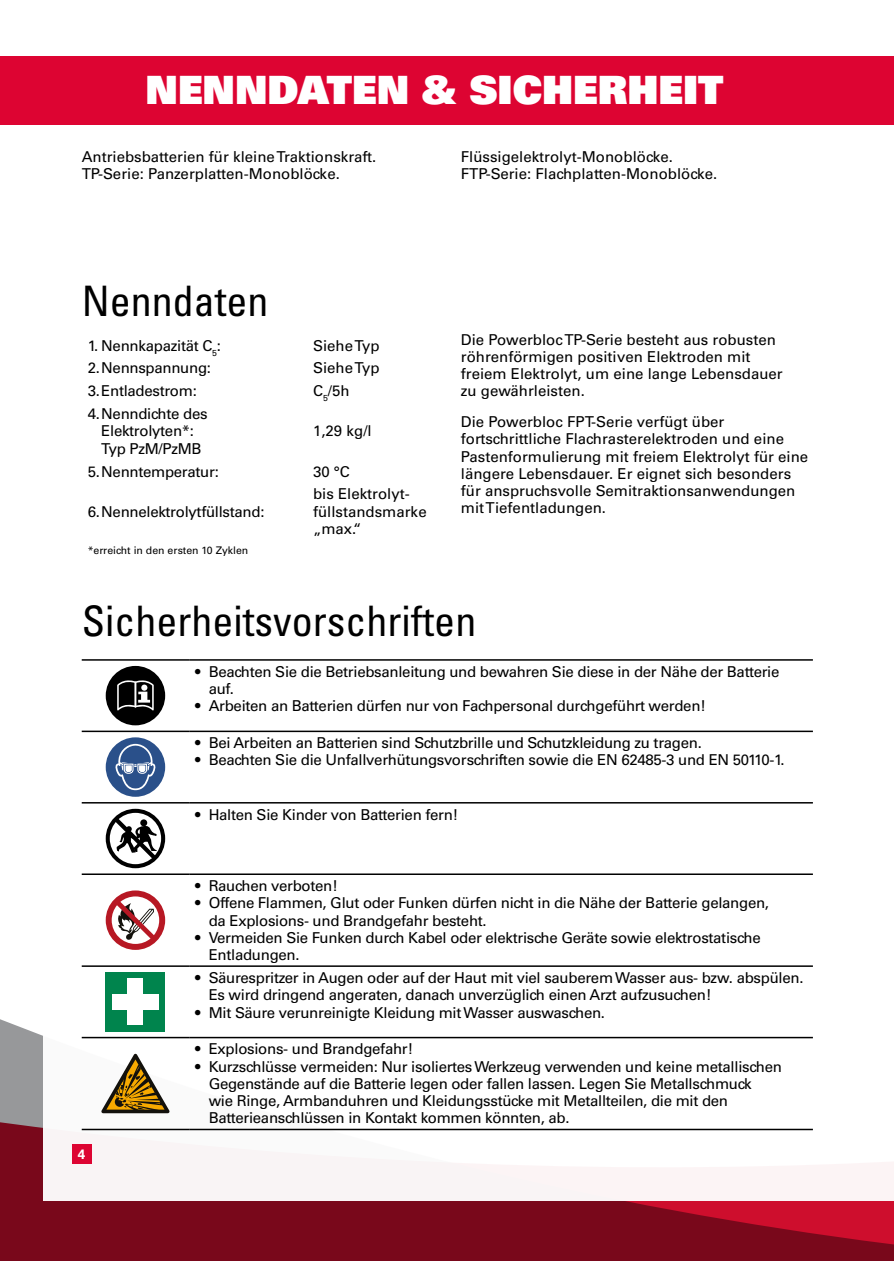
<style>
.page{position:relative;width:894px;height:1261px;background:#fff}
.page>*{position:absolute;margin:0;border:0;box-sizing:border-box;transform-origin:0 0}
.t1{font:condensed 42px "Univers LT Std";color:#000}
.t2{font:39px "Univers LT Std X Black";color:#fff}
.t3{font:15px/17.2px "Univers LT Std";letter-spacing:-.02em;color:#000}
.t4{font:15px/17.2px "Univers LT Std";color:#000}
.t5{font:700 13.5px "Univers LT Std";color:#fff}
.t6{font:10.5px "Univers LT Std";color:#000}
</style>
<div class="page">
<svg style="left:0;top:1019px;width:893px;height:241px;background:#861729"></svg>
<div style="left:43px;top:911px;width:850px;height:289px;background:#fff"></div>
<div style="left:72px;top:1144px;width:20px;height:19px;background:#dd0432"></div>
<div style="left:0;top:56px;width:893px;height:68px;background:#dd0432"></div>
<hr style="left:82px;top:659px;width:107px;height:1px;background:#000">
<hr style="left:189px;top:659px;width:623px;height:1px;background:#000">
<hr style="left:82px;top:730px;width:107px;height:2px;background:#000">
<hr style="left:189px;top:730px;width:623px;height:2px;background:#000">
<hr style="left:82px;top:802px;width:107px;height:1px;background:#000">
<hr style="left:189px;top:802px;width:623px;height:1px;background:#000">
<hr style="left:82px;top:873px;width:107px;height:2px;background:#000">
<hr style="left:189px;top:873px;width:623px;height:2px;background:#000">
<hr style="left:82px;top:965px;width:107px;height:1px;background:#000">
<hr style="left:189px;top:965px;width:623px;height:1px;background:#000">
<hr style="left:82px;top:1036px;width:107px;height:2px;background:#000">
<hr style="left:189px;top:1036px;width:623px;height:2px;background:#000">
<hr style="left:82px;top:1128px;width:107px;height:2px;background:#000">
<hr style="left:189px;top:1128px;width:623px;height:2px;background:#000">
<div style="left:106px;top:666px;width:59px;height:59px;background:#000;border-radius:50%"></div>
<svg style="left:117px;top:680px;width:37px;height:30px"></svg>
<div style="left:106px;top:737px;width:59px;height:59px;background:#2a508a;border-radius:50%"></div>
<svg style="left:115px;top:743px;width:41px;height:47px"></svg>
<svg style="left:106px;top:808px;width:59px;height:60px"></svg>
<svg style="left:106px;top:890px;width:59px;height:59px"></svg>
<div style="left:106px;top:972px;width:59px;height:59px;background:#00844d"></div>
<div style="left:128px;top:978px;width:15px;height:47px;background:#fff"></div>
<div style="left:112px;top:994px;width:47px;height:15px;background:#fff"></div>
<svg style="left:101px;top:1053px;width:68px;height:60px"></svg>
<h2 class="t2" style="left:145px;top:65px;width:579px">NENNDATEN &amp; SICHERHEIT</h2>
<p class="t4" style="left:82px;top:148px;width:296px">Antriebsbatterien für kleine Traktionskraft.<br>TP-Serie: Panzerplatten-Monoblöcke.</p>
<p class="t4" style="left:460px;top:148px;width:258px">Flüssigelektrolyt-Monoblöcke.<br>FTP-Serie: Flachplatten-Monoblöcke.</p>
<h1 class="t1" style="left:82px;top:275px;width:188px">Nenndaten</h1>
<p class="t3" style="left:88px;top:337px;width:135px">1. Nennkapazität C<sub>5</sub>:</p>
<p class="t4" style="left:313px;top:337px;width:68px">Siehe Typ</p>
<p class="t3" style="left:88px;top:359px;width:125px">2.Nennspannung:</p>
<p class="t4" style="left:313px;top:359px;width:68px">Siehe Typ</p>
<p class="t3" style="left:88px;top:382px;width:111px">3.Entladestrom:</p>
<p class="t3" style="left:313px;top:382px;width:38px">C<sub>5</sub>/5h</p>
<p class="t3" style="left:88px;top:405px;width:121px;text-align:center">4.Nenndichte des<br>Elektrolyten*:<br>Typ PzM/PzMB</p>
<p class="t3" style="left:313px;top:422px;width:60px">1,29 kg/l</p>
<p class="t3" style="left:88px;top:462px;width:132px">5.Nenntemperatur:</p>
<p class="t3" style="left:313px;top:462px;width:38px">30 °C</p>
<p class="t3" style="left:88px;top:503px;width:178px">6.Nennelektrolytfüllstand:</p>
<p class="t4" style="left:313px;top:485px;width:115px">bis Elektrolyt&shy;füllstandsmarke „max.“</p>
<p class="t6" style="left:88px;top:544px;width:162px">*erreicht in den ersten 10 Zyklen</p>
<p class="t4" style="left:460px;top:331px;width:323px">Die Powerbloc TP-Serie besteht aus robusten röhrenförmigen positiven Elektroden mit freiem Elektrolyt, um eine lange Lebensdauer zu gewährleisten.</p>
<p class="t4" style="left:460px;top:413px;width:349px">Die Powerbloc FPT-Serie verfügt über fortschrittliche Flachrasterelektroden und eine Pastenformulierung mit freiem Elektrolyt für eine längere Lebensdauer. Er eignet sich besonders für anspruchsvolle Semitraktionsanwendungen mit Tiefentladungen.</p>
<h1 class="t1" style="left:82px;top:595px;width:396px">Sicherheitsvorschriften</h1>
<p class="t3" style="left:208px;top:663px;width:572px;text-indent:-14px">• Beachten Sie die Betriebsanleitung und bewahren Sie diese in der Nähe der Batterie auf.</p>
<p class="t3" style="left:195px;top:697px;width:512px">• Arbeiten an Batterien dürfen nur von Fachpersonal durchgeführt werden!</p>
<p class="t3" style="left:195px;top:734px;width:508px">• Bei Arbeiten an Batterien sind Schutzbrille und Schutzkleidung zu tragen.</p>
<p class="t3" style="left:195px;top:751px;width:591px">• Beachten Sie die Unfallverhütungsvorschriften sowie die EN 62485-3 und EN 50110-1.</p>
<p class="t3" style="left:195px;top:805px;width:265px">• Halten Sie Kinder von Batterien fern!</p>
<p class="t5" style="left:78px;top:1146px;width:9px">4</p>
<p class="t3" style="left:195px;top:877px;width:144px">• Rauchen verboten!</p>
<p class="t3" style="left:208px;top:894px;width:561px;text-indent:-14px">• Offene Flammen, Glut oder Funken dürfen nicht in die Nähe der Batterie gelangen, da Explosions- und Brandgefahr besteht.</p>
<p class="t3" style="left:208px;top:929px;width:553px;text-indent:-14px">• Vermeiden Sie Funken durch Kabel oder elektrische Geräte sowie elektrostatische<br>Entladungen.</p>
<p class="t3" style="left:208px;top:969px;width:596px;text-indent:-14px">• Säurespritzer in Augen oder auf der Haut mit viel sauberem Wasser aus- bzw. abspülen.<br>Es wird dringend angeraten, danach unverzüglich einen Arzt aufzusuchen!</p>
<p class="t3" style="left:195px;top:1003px;width:411px">• Mit Säure verunreinigte Kleidung mit Wasser auswaschen.</p>
<p class="t3" style="left:195px;top:1040px;width:219px">• Explosions- und Brandgefahr!</p>
<p class="t3" style="left:208px;top:1057px;width:574px;text-indent:-14px">• Kurzschlüsse vermeiden: Nur isoliertes Werkzeug verwenden und keine metallischen Gegenstände auf die Batterie legen oder fallen lassen. Legen Sie Metallschmuck<br>wie Ringe, Armbanduhren und Kleidungsstücke mit Metallteilen, die mit den Batterieanschlüssen in Kontakt kommen könnten, ab.</p>
</div>
